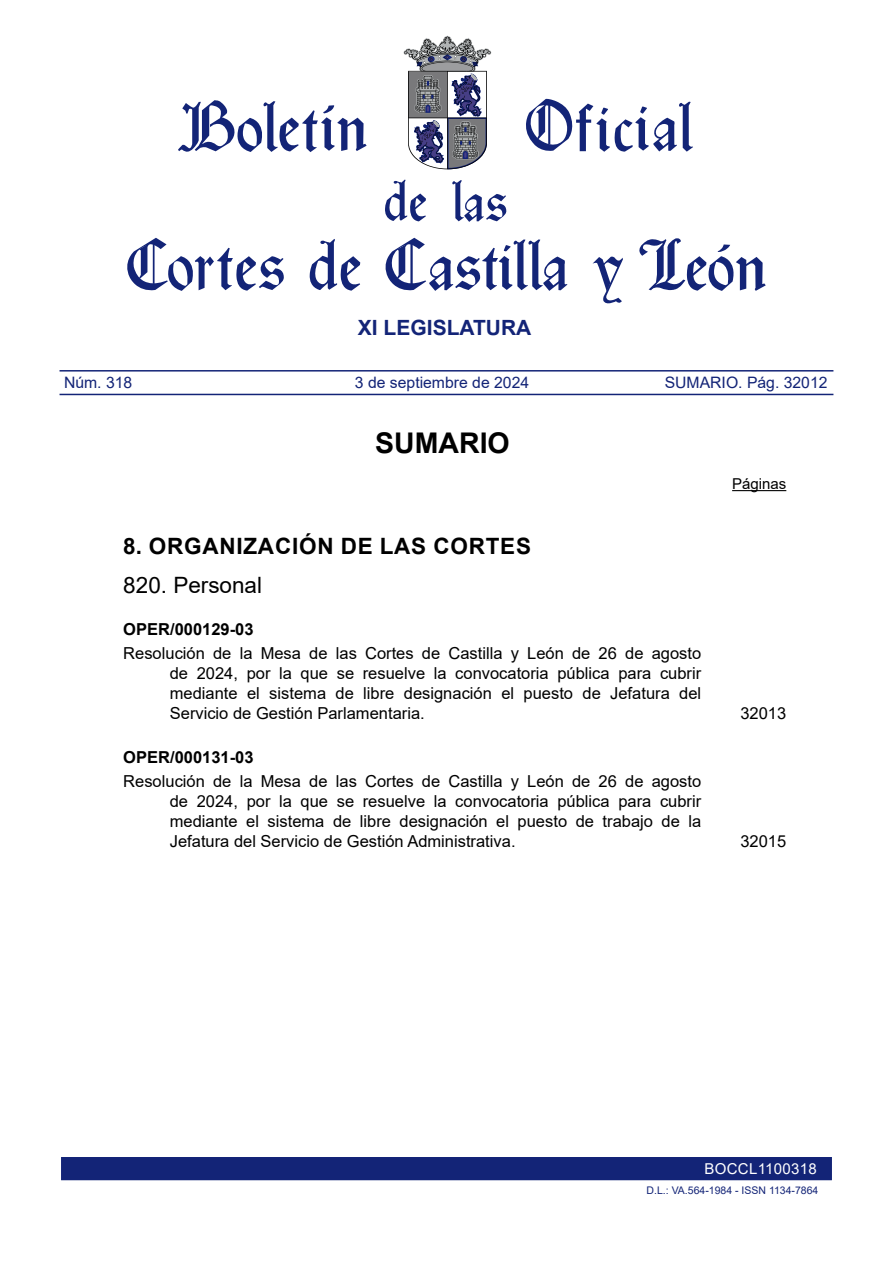
<style>
.page{position:relative;width:893px;height:1263px;background:#fff}
.page>*{position:absolute;margin:0;border:0;box-sizing:border-box;transform-origin:0 0}
.t1{font:700 28.5px "Arial";color:#000}
.Apartado1{font:700 22.5px "Arial";letter-spacing:.035em;color:#000}
.SubApartado1{font:22.5px "Arial";color:#000}
.t2{font:700 21px "Arial";color:#132477}
.Sumario{font:16.5px/20px "Arial";color:#000;text-align:justify}
.ReferenciaEntrada{font:700 16.5px "Arial";color:#000}
.t3{font:15.75px "Arial";color:#132477}
.t4{font:15px "Arial";letter-spacing:.02em;color:#fff}
.Paginas{font:15px "Arial";color:#000}
.t5{font:10.5px "Arial";color:#132477}
</style>
<div class="page">
<svg style="left:639px;top:238px;width:127px;height:53px"></svg>
<svg style="left:127px;top:238px;width:157px;height:53px"></svg>
<svg style="left:178px;top:100px;width:189px;height:52px"></svg>
<svg style="left:309px;top:239px;width:51px;height:52px"></svg>
<svg style="left:592px;top:257px;width:31px;height:46px"></svg>
<svg style="left:385px;top:238px;width:182px;height:53px"></svg>
<svg style="left:526px;top:99px;width:47px;height:52px"></svg>
<hr style="left:576px;top:120px;width:15px;height:3px;background:#132477">
<svg style="left:579px;top:102px;width:114px;height:50px"></svg>
<svg style="left:385px;top:35px;width:121px;height:187px"></svg>
<hr style="left:60px;top:394px;width:773px;height:1px;background:#132477">
<hr style="left:60px;top:370px;width:773px;height:2px;background:#132477">
<div style="left:60px;top:1156px;width:773px;height:25px;background:#132477"></div>
<div style="left:60px;top:1155px;width:773px;height:27px;border:2px solid #fff"></div>
<hr style="left:732px;top:490px;width:54px;height:1px;background:#000">
<p class="t2" style="left:358px;top:313px;width:175px">XI LEGISLATURA</p>
<p class="t3" style="left:64px;top:372px;width:70px">Núm. 318</p>
<p class="t3" style="left:355px;top:372px;width:176px">3 de septiembre de 2024</p>
<p class="t3" style="left:665px;top:372px;width:164px">SUMARIO. Pág. 32012</p>
<h1 class="t1" style="left:375px;top:423px;width:136px">SUMARIO</h1>
<p class="Apartado1" style="left:123px;top:530px;width:409px">8. ORGANIZACIÓN DE LAS CORTES</p>
<p class="SubApartado1" style="left:123px;top:569px;width:140px">820. Personal</p>
<p class="ReferenciaEntrada" style="left:123px;top:617px;width:132px">OPER/000129-03</p>
<p class="Sumario" style="left:170px;top:643px;width:533px;text-indent:-46px">Resolución de la Mesa de las Cortes de Castilla y León de 26 de agosto de 2024, por la que se resuelve la convocatoria pública para cubrir mediante el sistema de libre designación el puesto de Jefatura del Servicio de Gestión Parlamentaria.</p>
<p class="ReferenciaEntrada" style="left:123px;top:745px;width:132px">OPER/000131-03</p>
<p class="Sumario" style="left:170px;top:771px;width:533px;text-indent:-46px">Resolución de la Mesa de las Cortes de Castilla y León de 26 de agosto de 2024, por la que se resuelve la convocatoria pública para cubrir mediante el sistema de libre designación el puesto de trabajo de la Jefatura del Servicio de Gestión Administrativa.</p>
<p class="Paginas" style="left:732px;top:473px;width:56px">Páginas</p>
<p class="Sumario" style="left:740px;top:703px;width:47px">32013</p>
<p class="Sumario" style="left:740px;top:831px;width:47px">32015</p>
<p class="t4" style="left:705px;top:1158px;width:114px">BOCCL1100318</p>
<p class="t5" style="left:647px;top:1183px;width:173px">D.L.: VA.564-1984 - ISSN 1134-7864</p>
</div>
